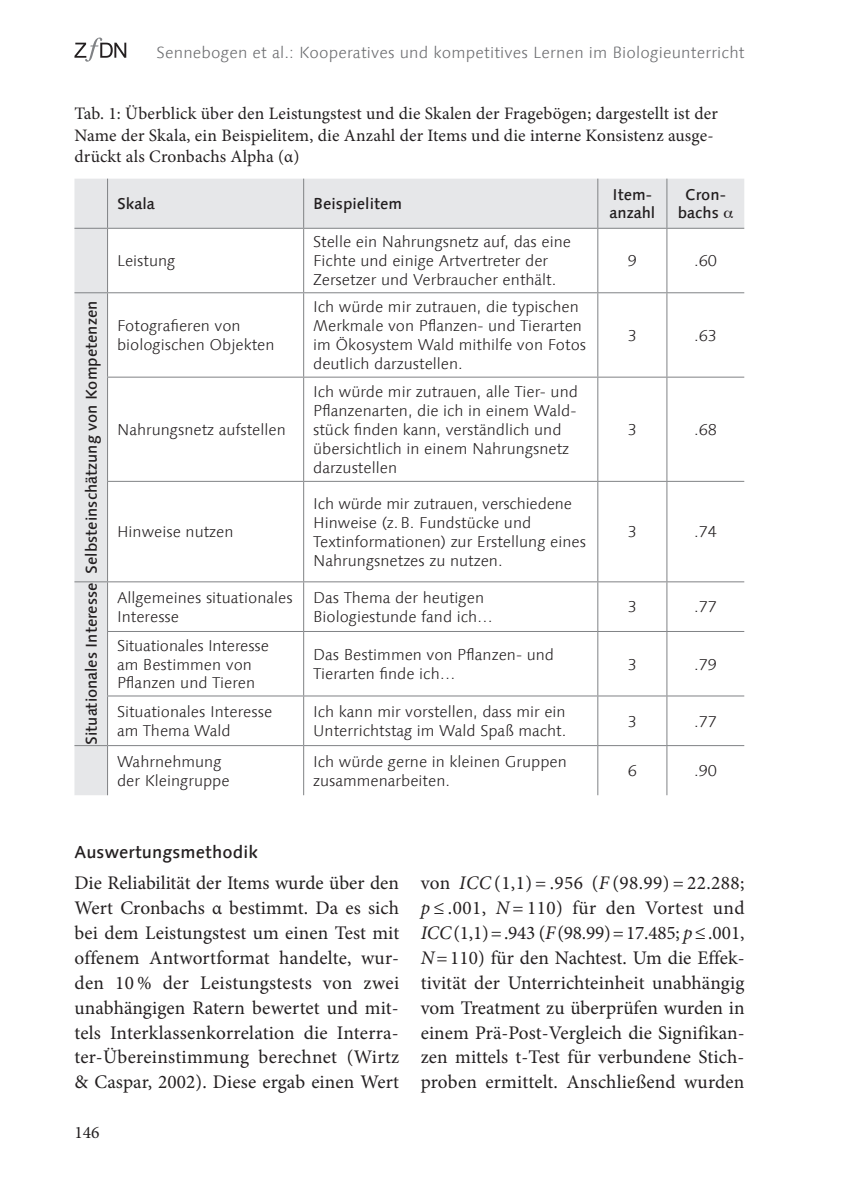
<style>
.page{position:relative;width:844px;height:1191px;background:#fff}
.page>*{position:absolute;margin:0;border:0;box-sizing:border-box;transform-origin:0 0}
.t1{font:19.25px/24.8px "Minion Pro";letter-spacing:.01em;color:#231f20;text-align:justify}
.t2{font:17.5px/21.9px "Minion Pro";letter-spacing:.01em;color:#231f20}
.t3{font:500 17.5px "Linotype Syntax Com";letter-spacing:.005em;color:#231f20}
.t4{font:300 16.28px "Linotype Syntax Com";letter-spacing:.01em;color:#6c6d70}
.t5{font:300 15.75px/18.9px "Linotype Syntax Com";color:#231f20}
.t6{font:500 15.75px/18.6px "Linotype Syntax Com";color:#231f20}
.s1{font-style:italic}
</style>
<div class="page">
<svg style="left:74px;top:38px;width:52px;height:24px"></svg>
<svg style="left:74px;top:179px;width:670px;height:616px"></svg>
<hr style="left:107px;top:179px;width:1px;height:49px;background:#808285">
<hr style="left:303px;top:179px;width:1px;height:49px;background:#808285">
<hr style="left:597px;top:179px;width:1px;height:49px;background:#808285">
<hr style="left:666px;top:179px;width:1px;height:49px;background:#808285">
<hr style="left:74px;top:228px;width:33px;height:1px;background:#808285">
<hr style="left:107px;top:228px;width:196px;height:1px;background:#808285">
<hr style="left:107px;top:229px;width:1px;height:63px;background:#808285">
<hr style="left:303px;top:228px;width:294px;height:1px;background:#808285">
<hr style="left:303px;top:229px;width:1px;height:63px;background:#808285">
<hr style="left:597px;top:228px;width:69px;height:1px;background:#808285">
<hr style="left:597px;top:229px;width:1px;height:63px;background:#808285">
<hr style="left:666px;top:228px;width:78px;height:1px;background:#808285">
<hr style="left:666px;top:229px;width:1px;height:63px;background:#808285">
<hr style="left:74px;top:292px;width:33px;height:1px;background:#808285">
<hr style="left:107px;top:292px;width:196px;height:1px;background:#808285">
<hr style="left:107px;top:293px;width:1px;height:84px;background:#808285">
<hr style="left:303px;top:292px;width:294px;height:1px;background:#808285">
<hr style="left:303px;top:293px;width:1px;height:84px;background:#808285">
<hr style="left:597px;top:292px;width:69px;height:1px;background:#808285">
<hr style="left:597px;top:293px;width:1px;height:84px;background:#808285">
<hr style="left:666px;top:292px;width:78px;height:1px;background:#808285">
<hr style="left:666px;top:293px;width:1px;height:84px;background:#808285">
<hr style="left:107px;top:377px;width:196px;height:1px;background:#808285">
<hr style="left:107px;top:377px;width:1px;height:104px;background:#808285">
<hr style="left:303px;top:377px;width:294px;height:1px;background:#808285">
<hr style="left:303px;top:377px;width:1px;height:104px;background:#808285">
<hr style="left:597px;top:377px;width:69px;height:1px;background:#808285">
<hr style="left:597px;top:377px;width:1px;height:104px;background:#808285">
<hr style="left:666px;top:377px;width:78px;height:1px;background:#808285">
<hr style="left:666px;top:377px;width:1px;height:104px;background:#808285">
<hr style="left:107px;top:481px;width:196px;height:1px;background:#808285">
<hr style="left:107px;top:482px;width:1px;height:99px;background:#808285">
<hr style="left:303px;top:481px;width:294px;height:1px;background:#808285">
<hr style="left:303px;top:482px;width:1px;height:99px;background:#808285">
<hr style="left:597px;top:481px;width:69px;height:1px;background:#808285">
<hr style="left:597px;top:482px;width:1px;height:99px;background:#808285">
<hr style="left:666px;top:481px;width:78px;height:1px;background:#808285">
<hr style="left:666px;top:482px;width:1px;height:99px;background:#808285">
<hr style="left:74px;top:581px;width:33px;height:1px;background:#808285">
<hr style="left:107px;top:581px;width:196px;height:1px;background:#808285">
<hr style="left:107px;top:582px;width:1px;height:49px;background:#808285">
<hr style="left:303px;top:581px;width:294px;height:1px;background:#808285">
<hr style="left:303px;top:582px;width:1px;height:49px;background:#808285">
<hr style="left:597px;top:581px;width:69px;height:1px;background:#808285">
<hr style="left:597px;top:582px;width:1px;height:49px;background:#808285">
<hr style="left:666px;top:581px;width:78px;height:1px;background:#808285">
<hr style="left:666px;top:582px;width:1px;height:49px;background:#808285">
<hr style="left:107px;top:631px;width:196px;height:1px;background:#808285">
<hr style="left:107px;top:632px;width:1px;height:63px;background:#808285">
<hr style="left:303px;top:631px;width:294px;height:1px;background:#808285">
<hr style="left:303px;top:632px;width:1px;height:63px;background:#808285">
<hr style="left:597px;top:631px;width:69px;height:1px;background:#808285">
<hr style="left:597px;top:632px;width:1px;height:63px;background:#808285">
<hr style="left:666px;top:631px;width:78px;height:1px;background:#808285">
<hr style="left:666px;top:632px;width:1px;height:63px;background:#808285">
<hr style="left:107px;top:695px;width:196px;height:1px;background:#808285">
<hr style="left:107px;top:696px;width:1px;height:49px;background:#808285">
<hr style="left:303px;top:695px;width:294px;height:1px;background:#808285">
<hr style="left:303px;top:696px;width:1px;height:49px;background:#808285">
<hr style="left:597px;top:695px;width:69px;height:1px;background:#808285">
<hr style="left:597px;top:696px;width:1px;height:49px;background:#808285">
<hr style="left:666px;top:695px;width:78px;height:1px;background:#808285">
<hr style="left:666px;top:696px;width:1px;height:49px;background:#808285">
<hr style="left:74px;top:745px;width:33px;height:1px;background:#808285">
<hr style="left:107px;top:745px;width:196px;height:1px;background:#808285">
<hr style="left:107px;top:746px;width:1px;height:49px;background:#808285">
<hr style="left:303px;top:745px;width:294px;height:1px;background:#808285">
<hr style="left:303px;top:746px;width:1px;height:49px;background:#808285">
<hr style="left:597px;top:745px;width:69px;height:1px;background:#808285">
<hr style="left:597px;top:746px;width:1px;height:49px;background:#808285">
<hr style="left:666px;top:745px;width:78px;height:1px;background:#808285">
<hr style="left:666px;top:746px;width:1px;height:49px;background:#808285">
<svg style="left:724px;top:211px;width:9px;height:8px"></svg>
<p class="t4" style="left:156px;top:42px;width:589px">Sennebogen et al.: Kooperatives und kompetitives Lernen im Biologieunterricht</p>
<p class="t2" style="left:74px;top:102px;width:645px">Tab. 1: Überblick über den Leistungstest und die Skalen der Fragebögen; dargestellt ist der<br>Name der Skala, ein Beispielitem, die Anzahl der Items und die interne Konsistenz ausge&shy;drückt als Cronbachs Alpha (α)</p>
<p class="t6" style="left:82px;top:574px;width:275px;rotate:-90deg">Selbsteinschätzung von Kompetenzen</p>
<p class="t6" style="left:117px;top:194px;width:39px">Skala</p>
<p class="t6" style="left:313px;top:194px;width:91px">Beispielitem</p>
<p class="t6" style="left:609px;top:185px;width:47px">Item&shy;anzahl</p>
<p class="t6" style="left:677px;top:184px;width:50px;text-align:center">Cron&shy;bachs</p>
<p class="t5" style="left:117px;top:251px;width:60px">Leistung</p>
<p class="t5" style="left:313px;top:232px;width:259px">Stelle ein Nahrungsnetz auf, das eine<br>Fichte und einige Artvertreter der<br>Zersetzer und Verbraucher enthält.</p>
<p class="t5" style="left:627px;top:251px;width:11px">9</p>
<p class="t5" style="left:694px;top:251px;width:24px">.60</p>
<p class="t5" style="left:117px;top:316px;width:159px">Fotografieren von biologischen Objekten</p>
<p class="t5" style="left:117px;top:420px;width:170px">Nahrungsnetz aufstellen</p>
<p class="t5" style="left:117px;top:522px;width:118px">Hinweise nutzen</p>
<p class="t5" style="left:313px;top:297px;width:274px">Ich würde mir zutrauen, die typischen Merkmale von Pflanzen- und Tierarten im Ökosystem Wald mithilfe von Fotos deutlich darzustellen.</p>
<p class="t5" style="left:313px;top:382px;width:266px">Ich würde mir zutrauen, alle Tier- und<br>Pflanzenarten, die ich in einem Wald&shy;stück finden kann, verständlich und übersichtlich in einem Nahrungsnetz darzustellen</p>
<p class="t5" style="left:313px;top:494px;width:274px">Ich würde mir zutrauen, verschiedene Hinweise (z.B. Fundstücke und Textinformationen) zur Erstellung eines Nahrungsnetzes zu nutzen.</p>
<p class="t5" style="left:627px;top:326px;width:11px">3</p>
<p class="t5" style="left:694px;top:326px;width:24px">.63</p>
<p class="t5" style="left:627px;top:420px;width:11px">3</p>
<p class="t5" style="left:694px;top:420px;width:24px">.68</p>
<p class="t5" style="left:627px;top:522px;width:11px">3</p>
<p class="t5" style="left:694px;top:522px;width:24px">.74</p>
<p class="t6" style="left:82px;top:744px;width:163px;rotate:-90deg">Situationales Interesse</p>
<p class="t5" style="left:117px;top:588px;width:177px">Allgemeines situationales<br>Interesse</p>
<p class="t5" style="left:313px;top:588px;width:181px">Das Thema der heutigen<br>Biologiestunde fand ich…</p>
<p class="t5" style="left:627px;top:597px;width:11px">3</p>
<p class="t5" style="left:694px;top:597px;width:24px">.77</p>
<p class="t5" style="left:117px;top:636px;width:153px">Situationales Interesse am Bestimmen von<br>Pflanzen und Tieren</p>
<p class="t5" style="left:313px;top:645px;width:242px">Das Bestimmen von Pflanzen- und<br>Tierarten finde ich…</p>
<p class="t5" style="left:627px;top:654px;width:11px">3</p>
<p class="t5" style="left:694px;top:654px;width:24px">.79</p>
<p class="t5" style="left:117px;top:702px;width:157px">Situationales Interesse am Thema Wald</p>
<p class="t5" style="left:313px;top:702px;width:255px">Ich kann mir vorstellen, dass mir ein<br>Unterrichtstag im Wald Spaß macht.</p>
<p class="t5" style="left:627px;top:711px;width:11px">3</p>
<p class="t5" style="left:694px;top:711px;width:24px">.77</p>
<p class="t5" style="left:117px;top:752px;width:114px">Wahrnehmung der Kleingruppe</p>
<p class="t5" style="left:313px;top:752px;width:255px">Ich würde gerne in kleinen Gruppen zusammenarbeiten.</p>
<p class="t5" style="left:627px;top:761px;width:11px">6</p>
<p class="t5" style="left:694px;top:761px;width:24px">.90</p>
<p class="t3" style="left:74px;top:841px;width:185px">Auswertungsmethodik</p>
<p class="t1" style="left:74px;top:871px;width:326px">Die Reliabilität der Items wurde über den Wert Cronbachs α bestimmt. Da es sich bei dem Leistungstest um einen Test mit offenem Antwortformat handelte, wur&shy;den 10 % der Leistungstests von zwei unabhängigen Ratern bewertet und mit&shy;tels Interklassenkorrelation die Interra&shy;ter-Übereinstimmung berechnet (Wirtz &amp; Caspar, 2002). Diese ergab einen Wert</p>
<p class="t2" style="left:74px;top:1121px;width:27px">146</p>
<p class="t1" style="left:420px;top:871px;width:325px">von <span class="s1">ICC</span> (1,1) = .956 (<span class="s1">F</span> (98.99) = 22.288; <span class="s1">p</span> ≤ .001, <span class="s1">N</span> = 110) für den Vortest und <span class="s1">ICC</span>(1,1)=.943 (<span class="s1">F</span>(98.99)=17.485; <span class="s1">p</span>≤.001, <span class="s1">N</span>=110) für den Nachtest. Um die Effek&shy;tivität der Unterrichteinheit unabhängig vom Treatment zu überprüfen wurden in einem Prä-Post-Vergleich die Signifikan&shy;zen mittels t-Test für verbundene Stich&shy;proben ermittelt. Anschließend wurden</p>
</div>
